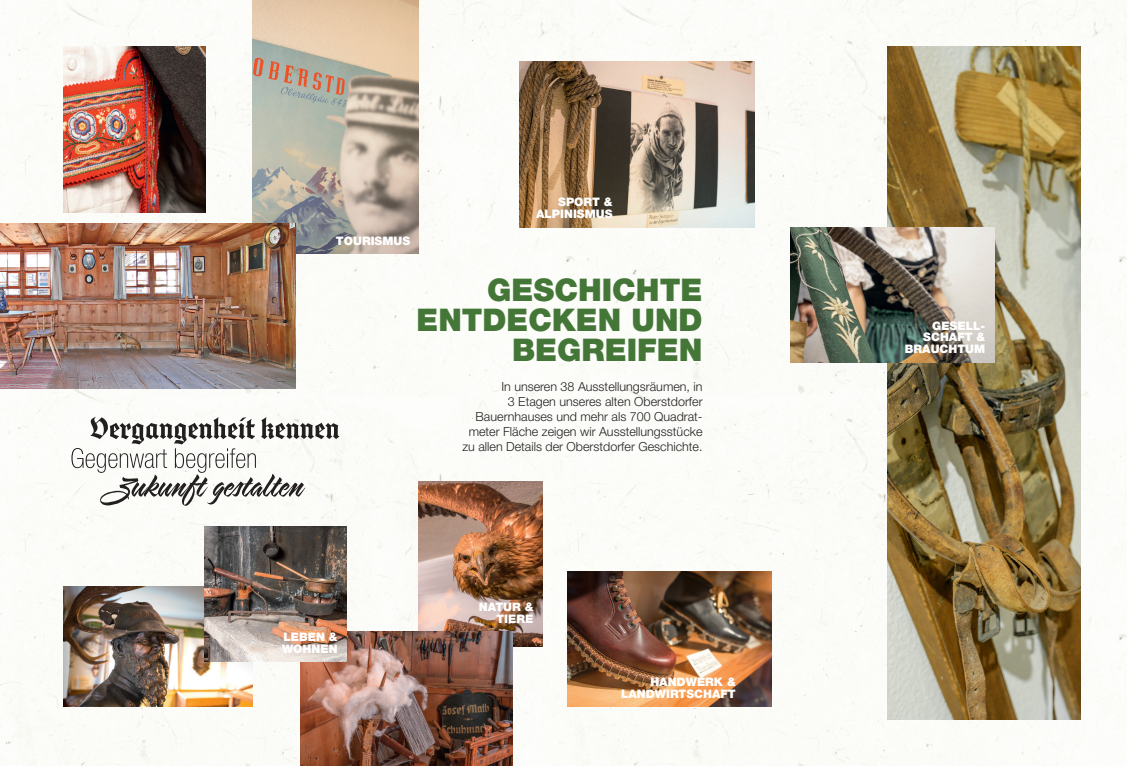
<style>
.page{position:relative;width:1127px;height:766px;background:#fff}
.page>*{position:absolute;margin:0;border:0;box-sizing:border-box;transform-origin:0 0}
.t1{font:900 31.25px/30px "Helvetica Neue LT Std";color:#447737;text-align:right}
.t2{font:300 12.5px/15px "Helvetica Neue LT Std";color:#231f20;text-align:right}
.t3{font:900 11.75px/11.9px "Helvetica Neue LT Std";color:#fff;text-align:right}
</style>
<div class="page">
<img style="left:574px;top:0;width:553px;height:765px">
<img style="left:0;top:0;width:574px;height:765px">
<img style="left:567px;top:571px;width:204px;height:135px">
<img style="left:63px;top:586px;width:190px;height:120px">
<svg style="left:71px;top:417px;width:268px;height:89px"></svg>
<img style="left:253px;top:0;width:165px;height:253px">
<img style="left:520px;top:61px;width:235px;height:166px">
<img style="left:64px;top:46px;width:142px;height:166px">
<img style="left:418px;top:481px;width:124px;height:165px">
<img style="left:300px;top:631px;width:213px;height:134px">
<img style="left:205px;top:526px;width:141px;height:135px">
<img style="left:0;top:223px;width:296px;height:165px">
<img style="left:887px;top:46px;width:194px;height:673px">
<img style="left:790px;top:227px;width:204px;height:135px">
<p class="t3" style="left:336px;top:234px;width:76px">TOURISMUS</p>
<p class="t3" style="left:536px;top:196px;width:78px">SPORT &amp;<br>ALPINISMUS</p>
<h1 class="t1" style="left:417px;top:275px;width:287px">GESCHICHTE<br>ENTDECKEN UND<br>BEGREIFEN</h1>
<p class="t2" style="left:462px;top:379px;width:242px">In unseren 38 Ausstellungsräumen, in<br>3 Etagen unseres alten Oberstdorfer Bauernhauses und mehr als 700 Quadrat&shy;meter Fläche zeigen wir Ausstellungsstücke zu allen Details der Oberstdorfer Geschichte.</p>
<p class="t3" style="left:282px;top:630px;width:57px;text-align:left">LEBEN &amp;<br>WOHNEN</p>
<p class="t3" style="left:479px;top:600px;width:56px">NATUR &amp;<br>TIERE</p>
<p class="t3" style="left:621px;top:675px;width:116px">HANDWERK &amp;<br>LANDWIRTSCHAFT</p>
<p class="t3" style="left:905px;top:319px;width:82px">GESELL-<br>SCHAFT &amp;<br>BRAUCHTUM</p>
</div>
